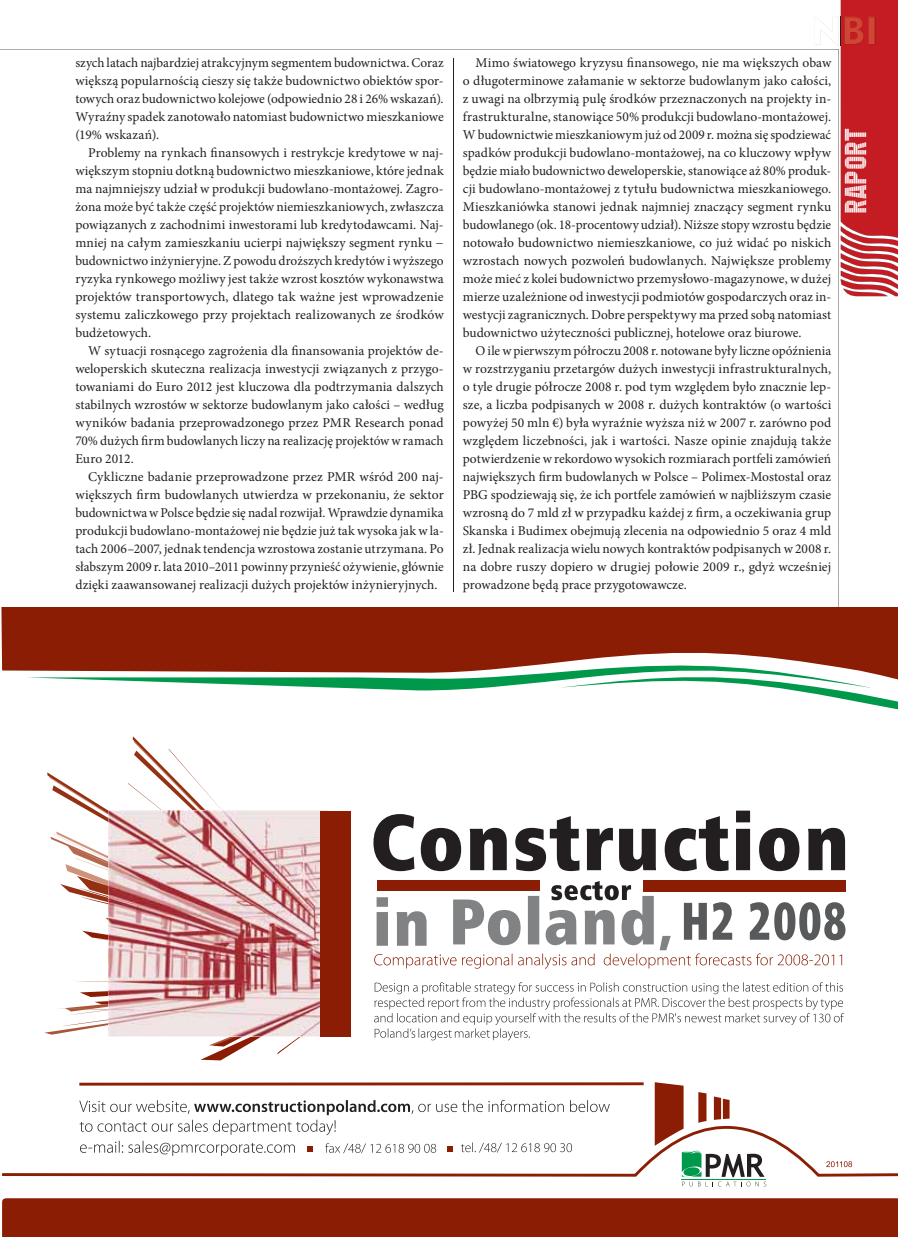
<style>
.page{position:relative;width:898px;height:1237px;background:#fff}
.page>*{position:absolute;margin:0;border:0;box-sizing:border-box;transform-origin:0 0}
.t1{font:36px "Geometr 415 Blk PL";color:#cc4734}
.t2{font:21px "Maximus PL";color:#fff}
.t3{font:13.5px/18px "Minion Pro";color:#231f20;text-align:justify}
.s1{color:#fff}
</style>
<div class="page">
<svg style="left:814px;top:0;width:83px;height:296px"></svg>
<hr style="left:452px;top:58px;width:1px;height:533px;background:#231f20">
<svg style="left:2px;top:1105px;width:895px;height:72px"></svg>
<svg style="left:460px;top:1142px;width:111px;height:10px"></svg>
<svg style="left:447px;top:1146px;width:5px;height:5px"></svg>
<svg style="left:307px;top:1146px;width:6px;height:5px"></svg>
<svg style="left:325px;top:1142px;width:111px;height:11px"></svg>
<svg style="left:80px;top:1140px;width:215px;height:15px"></svg>
<svg style="left:79px;top:1100px;width:530px;height:34px"></svg>
<div style="left:2px;top:1198px;width:895px;height:37px;background:#8a1d03"></div>
<svg style="left:825px;top:1160px;width:26px;height:6px"></svg>
<hr style="left:79px;top:1082px;width:564px;height:3px;background:#8a1f03">
<svg style="left:654px;top:1082px;width:111px;height:104px"></svg>
<svg style="left:277px;top:1036px;width:29px;height:18px"></svg>
<svg style="left:44px;top:981px;width:227px;height:79px"></svg>
<svg style="left:47px;top:736px;width:175px;height:205px"></svg>
<img style="left:108px;top:810px;width:219px;height:226px">
<svg style="left:374px;top:982px;width:469px;height:58px"></svg>
<svg style="left:373px;top:810px;width:471px;height:61px"></svg>
<svg style="left:374px;top:880px;width:471px;height:88px"></svg>
<svg style="left:105px;top:680px;width:792px;height:30px"></svg>
<svg style="left:1px;top:607px;width:896px;height:73px;background:#95442b"></svg>
<div style="left:320px;top:811px;width:31px;height:225px;background:#8a1d03"></div>
<p class="t3" style="left:75px;top:55px;width:370px">szych latach najbardziej atrakcyjnym segmentem budownictwa. Coraz większą popularnością cieszy się także budownictwo obiektów spor&shy;towych oraz budownictwo kolejowe (odpowiednio 28 i 26% wskazań).<br>Wyraźny spadek zanotowało natomiast budownictwo mieszkaniowe (19% wskazań).</p>
<p class="t3" style="left:75px;top:145px;width:370px;text-indent:13px">Problemy na rynkach finansowych i restrykcje kredytowe w naj&shy;większym stopniu dotkną budownictwo mieszkaniowe, które jednak ma najmniejszy udział w produkcji budowlano-montażowej. Zagro&shy;żona może być także część projektów niemieszkaniowych, zwłaszcza powiązanych z zachodnimi inwestorami lub kredytodawcami. Naj&shy;mniej na całym zamieszkaniu ucierpi największy segment rynku − budownictwo inżynieryjne. Z powodu droższych kredytów i wyższego ryzyka rynkowego możliwy jest także wzrost kosztów wykonawstwa projektów transportowych, dlatego tak ważne jest wprowadzenie systemu zaliczkowego przy projektach realizowanych ze środków budżetowych.</p>
<p class="t3" style="left:75px;top:343px;width:370px;text-indent:13px">W sytuacji rosnącego zagrożenia dla finansowania projektów de&shy;weloperskich skuteczna realizacja inwestycji związanych z przygo&shy;towaniami do Euro 2012 jest kluczowa dla podtrzymania dalszych stabilnych wzrostów w sektorze budowlanym jako całości – według wyników badania przeprowadzonego przez PMR Research ponad 70% dużych firm budowlanych liczy na realizację projektów w ramach Euro 2012.</p>
<p class="t3" style="left:75px;top:469px;width:370px;text-indent:13px">Cykliczne badanie przeprowadzone przez PMR wśród 200 naj&shy;większych firm budowlanych utwierdza w przekonaniu, że sektor budownictwa w Polsce będzie się nadal rozwijał. Wprawdzie dynamika produkcji budowlano-montażowej nie będzie już tak wysoka jak w la&shy;tach 2006–2007, jednak tendencja wzrostowa zostanie utrzymana. Po słabszym 2009 r. lata 2010–2011 powinny przynieść ożywienie, głównie dzięki zaawansowanej realizacji dużych projektów inżynieryjnych.</p>
<h1 class="t1" style="left:811px;top:14px;width:68px"><span class="s1">N</span>BI</h1>
<p class="t3" style="left:462px;top:55px;width:370px;text-indent:13px">Mimo światowego kryzysu finansowego, nie ma większych obaw o długoterminowe załamanie w sektorze budowlanym jako całości, z uwagi na olbrzymią pulę środków przeznaczonych na projekty in&shy;frastrukturalne, stanowiące 50% produkcji budowlano-montażowej.<br>W budownictwie mieszkaniowym już od 2009 r. można się spodziewać spadków produkcji budowlano-montażowej, na co kluczowy wpływ będzie miało budownictwo deweloperskie, stanowiące aż 80% produk&shy;cji budowlano-montażowej z tytułu budownictwa mieszkaniowego.<br>Mieszkaniówka stanowi jednak najmniej znaczący segment rynku budowlanego (ok. 18-procentowy udział). Niższe stopy wzrostu będzie notowało budownictwo niemieszkaniowe, co już widać po niskich wzrostach nowych pozwoleń budowlanych. Największe problemy może mieć z kolei budownictwo przemysłowo-magazynowe, w dużej mierze uzależnione od inwestycji podmiotów gospodarczych oraz in&shy;westycji zagranicznych. Dobre perspektywy ma przed sobą natomiast budownictwo użyteczności publicznej, hotelowe oraz biurowe.</p>
<p class="t3" style="left:462px;top:343px;width:370px;text-indent:13px">O ile w pierwszym półroczu 2008 r. notowane były liczne opóźnienia w rozstrzyganiu przetargów dużych inwestycji infrastrukturalnych, o tyle drugie półrocze 2008 r. pod tym względem było znacznie lep&shy;sze, a liczba podpisanych w 2008 r. dużych kontraktów (o wartości powyżej 50 mln €) była wyraźnie wyższa niż w 2007 r. zarówno pod względem liczebności, jak i wartości. Nasze opinie znajdują także potwierdzenie w rekordowo wysokich rozmiarach portfeli zamówień największych firm budowlanych w Polsce – Polimex-Mostostal oraz PBG spodziewają się, że ich portfele zamówień w najbliższym czasie wzrosną do 7 mld zł w przypadku każdej z firm, a oczekiwania grup Skanska i Budimex obejmują zlecenia na odpowiednio 5 oraz 4 mld zł. Jednak realizacja wielu nowych kontraktów podpisanych w 2008 r. na dobre ruszy dopiero w drugiej połowie 2009 r., gdyż wcześniej prowadzone będą prace przygotowawcze.</p>
<h2 class="t2" style="left:846px;top:214px;width:86px;rotate:-90deg">Raport</h2>
</div>
